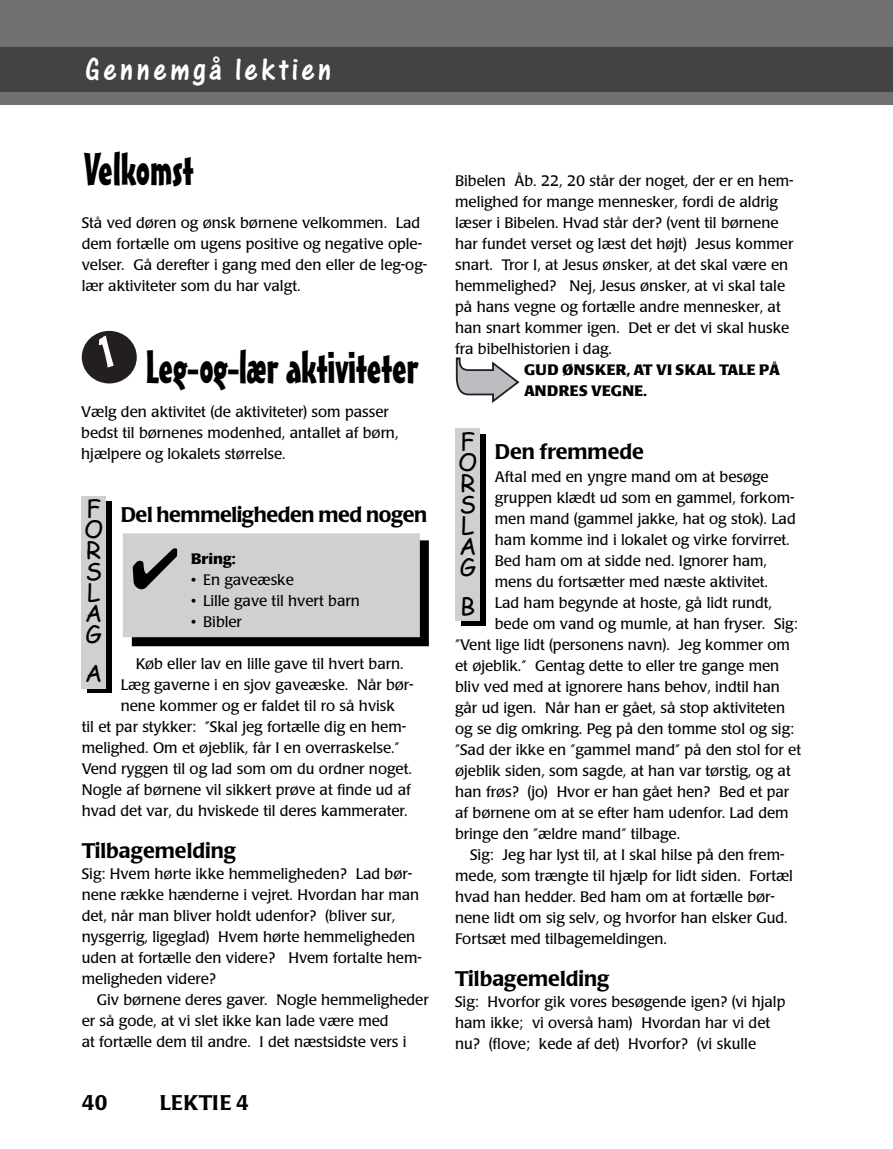
<style>
.page{position:relative;width:893px;height:1149px;background:#fff}
.page>*{position:absolute;margin:0;border:0;box-sizing:border-box;transform-origin:0 0}
.t1{font:45px "Mister Earl BT";letter-spacing:-.01em;color:#000}
.t2{font:33px "One Stroke Script Plain";letter-spacing:.1em;color:#fff}
.t3{font:24px/21px "Comic Sans MS";color:#000}
.t4{font:500 21px "Poppl Laudatio";color:#000}
.t5{font:500 21px "Poppl Laudatio";letter-spacing:-.02em;color:#000}
.t6{font:15px/21px "Poppl Laudatio";color:#000}
.t7{font:700 15px/21px "Poppl Laudatio";letter-spacing:.02em;color:#000}
.t8{font:700 15px "Poppl Laudatio";color:#000}
</style>
<div class="page">
<div style="left:0;top:0;width:893px;height:104px;background:#717171"></div>
<div style="left:0;top:47px;width:893px;height:44px;background:#434343"></div>
<div style="left:82px;top:331px;width:55px;height:52px;background:#231f20;border-radius:50%"></div>
<svg style="left:455px;top:91px;width:66px;height:312px"></svg>
<div style="left:87px;top:501px;width:24px;height:192px;background:#000"></div>
<div style="left:82px;top:496px;width:24px;height:192px;background:#d0d0d0"></div>
<div style="left:133px;top:541px;width:295px;height:104px;background:#000"></div>
<div style="left:132px;top:540px;width:297px;height:106px;border:1px solid #000"></div>
<div style="left:124px;top:534px;width:295px;height:102px;background:#d0d0d0"></div>
<div style="left:123px;top:533px;width:297px;height:104px;border:1px solid #d0d0d0"></div>
<img style="left:132px;top:548px;width:46px;height:42px">
<div style="left:461px;top:434px;width:24px;height:191px;background:#000"></div>
<div style="left:456px;top:428px;width:24px;height:192px;background:#d0d0d0"></div>
<h2 class="t2" style="left:85px;top:59px;width:248px">Gennemgå lektien</h2>
<h1 class="t1" style="left:84px;top:151px;width:112px">Velkomst</h1>
<p class="t6" style="left:82px;top:213px;width:347px">Stå ved døren og ønsk børnene velkommen. Lad dem fortælle om ugens positive og negative ople&shy;velser. Gå derefter i gang med den eller de leg-og&shy;lær aktiviteter som du har valgt.</p>
<h1 class="t1" style="left:146px;top:349px;width:274px">Leg-og-lær aktiviteter</h1>
<p class="t6" style="left:81px;top:402px;width:319px">Vælg den aktivitet (de aktiviteter) som passer bedst til børnenes modenhed, antallet af børn, hjælpere og lokalets størrelse.</p>
<h3 class="t3" style="left:84px;top:497px;width:21px">F<br>O<br>R<br>S<br>L<br>A<br>G</h3>
<h3 class="t3" style="left:85px;top:662px;width:19px">A</h3>
<h3 class="t5" style="left:121px;top:505px;width:308px">Del hemmeligheden med nogen</h3>
<p class="t8" style="left:191px;top:552px;width:46px">Bring:</p>
<p class="t6" style="left:191px;top:570px;width:104px">• En gaveæske</p>
<p class="t6" style="left:191px;top:591px;width:170px">• Lille gave til hvert barn</p>
<p class="t6" style="left:191px;top:612px;width:52px">• Bibler</p>
<p class="t6" style="left:136px;top:654px;width:269px">Køb eller lav en lille gave til hvert barn.</p>
<p class="t6" style="left:121px;top:675px;width:294px">Læg gaverne i en sjov gaveæske. Når bør-</p>
<p class="t6" style="left:121px;top:696px;width:276px">nene kommer og er faldet til ro så hvisk</p>
<p class="t6" style="left:82px;top:717px;width:326px">til et par stykker: ”Skal jeg fortælle dig en hem-</p>
<p class="t6" style="left:82px;top:738px;width:319px">melighed. Om et øjeblik, får I en overraskelse.”</p>
<p class="t6" style="left:82px;top:759px;width:332px">Vend ryggen til og lad som om du ordner noget.</p>
<p class="t6" style="left:82px;top:780px;width:331px">Nogle af børnene vil sikkert prøve at finde ud af</p>
<p class="t6" style="left:82px;top:801px;width:327px">hvad det var, du hviskede til deres kammerater.</p>
<h3 class="t4" style="left:82px;top:841px;width:156px">Tilbagemelding</h3>
<p class="t6" style="left:82px;top:864px;width:342px">Sig: Hvem hørte ikke hemmeligheden? Lad bør&shy;nene række hænderne i vejret. Hvordan har man det, når man bliver holdt udenfor? (bliver sur, nysgerrig, ligeglad) Hvem hørte hemmeligheden uden at fortælle den videre? Hvem fortalte hem&shy;meligheden videre?</p>
<p class="t6" style="left:82px;top:990px;width:348px;text-indent:15px">Giv børnene deres gaver. Nogle hemmeligheder er så gode, at vi slet ikke kan lade være med<br>at fortælle dem til andre. I det næstsidste vers i</p>
<h3 class="t4" style="left:82px;top:1093px;width:27px">40</h3>
<h3 class="t4" style="left:160px;top:1093px;width:91px">LEKTIE 4</h3>
<p class="t6" style="left:455px;top:171px;width:340px">Bibelen Åb. 22, 20 står der noget, der er en hem&shy;melighed for mange mennesker, fordi de aldrig læser i Bibelen. Hvad står der? (vent til børnene har fundet verset og læst det højt) Jesus kommer snart. Tror I, at Jesus ønsker, at det skal være en hemmelighed? Nej, Jesus ønsker, at vi skal tale på hans vegne og fortælle andre mennesker, at han snart kommer igen. Det er det vi skal huske fra bibelhistorien i dag.</p>
<p class="t7" style="left:524px;top:360px;width:257px">GUD ØNSKER, AT VI SKAL TALE PÅ<br>ANDRES VEGNE.</p>
<h3 class="t3" style="left:458px;top:429px;width:21px">F<br>O<br>R<br>S<br>L<br>A<br>G</h3>
<h3 class="t3" style="left:460px;top:594px;width:17px">B</h3>
<h3 class="t4" style="left:495px;top:442px;width:151px">Den fremmede</h3>
<p class="t6" style="left:495px;top:467px;width:275px">Aftal med en yngre mand om at besøge</p>
<p class="t6" style="left:495px;top:488px;width:301px">gruppen klædt ud som en gammel, forkom-</p>
<p class="t6" style="left:495px;top:509px;width:302px">men mand (gammel jakke, hat og stok). Lad</p>
<p class="t6" style="left:495px;top:530px;width:296px">ham komme ind i lokalet og virke forvirret.</p>
<p class="t6" style="left:495px;top:551px;width:274px">Bed ham om at sidde ned. Ignorer ham,</p>
<p class="t6" style="left:495px;top:572px;width:275px">mens du fortsætter med næste aktivitet.</p>
<p class="t6" style="left:495px;top:593px;width:279px">Lad ham begynde at hoste, gå lidt rundt,</p>
<p class="t6" style="left:495px;top:614px;width:304px">bede om vand og mumle, at han fryser. Sig:</p>
<p class="t6" style="left:455px;top:635px;width:336px">”Vent lige lidt (personens navn). Jeg kommer om</p>
<p class="t6" style="left:455px;top:656px;width:326px">et øjeblik.” Gentag dette to eller tre gange men</p>
<p class="t6" style="left:455px;top:677px;width:326px">bliv ved med at ignorere hans behov, indtil han</p>
<p class="t6" style="left:455px;top:698px;width:331px">går ud igen. Når han er gået, så stop aktiviteten</p>
<p class="t6" style="left:455px;top:719px;width:341px">og se dig omkring. Peg på den tomme stol og sig:</p>
<p class="t6" style="left:455px;top:740px;width:347px">”Sad der ikke en ”gammel mand” på den stol for et</p>
<p class="t6" style="left:455px;top:761px;width:337px">øjeblik siden, som sagde, at han var tørstig, og at</p>
<p class="t6" style="left:455px;top:782px;width:336px">han frøs? (jo) Hvor er han gået hen? Bed et par</p>
<p class="t6" style="left:455px;top:803px;width:335px">af børnene om at se efter ham udenfor. Lad dem</p>
<p class="t6" style="left:455px;top:824px;width:226px">bringe den ”ældre mand” tilbage.</p>
<p class="t6" style="left:470px;top:845px;width:316px">Sig: Jeg har lyst til, at I skal hilse på den frem-</p>
<p class="t6" style="left:455px;top:866px;width:339px">mede, som trængte til hjælp for lidt siden. Fortæl</p>
<p class="t6" style="left:455px;top:887px;width:321px">hvad han hedder. Bed ham om at fortælle bør-</p>
<p class="t6" style="left:455px;top:908px;width:334px">nene lidt om sig selv, og hvorfor han elsker Gud.</p>
<p class="t6" style="left:455px;top:929px;width:213px">Fortsæt med tilbagemeldingen.</p>
<h3 class="t4" style="left:455px;top:970px;width:156px">Tilbagemelding</h3>
<p class="t6" style="left:455px;top:992px;width:332px">Sig: Hvorfor gik vores besøgende igen? (vi hjalp ham ikke; vi overså ham) Hvordan har vi det nu? (flove; kede af det) Hvorfor? (vi skulle</p>
</div>
